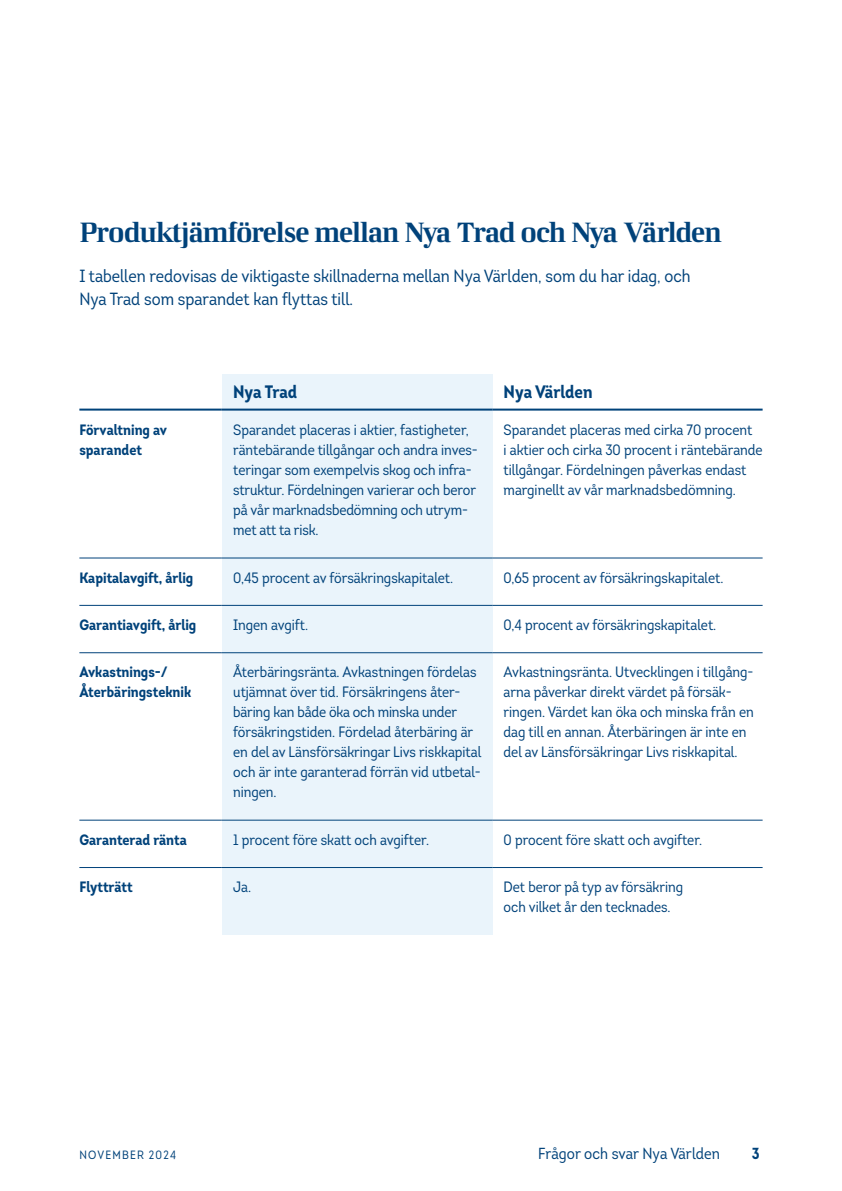
<style>
.page{position:relative;width:842px;height:1191px;background:#fff}
.page>*{position:absolute;margin:0;border:0;box-sizing:border-box;transform-origin:0 0}
._24__Rubrik_4{font:28px "LF Rubrik 2";letter-spacing:-.045em;color:#00427a}
._24__Faktaruta_rubrik{font:700 18px "Intro Cond";color:#00427a}
._24__Brödtext{font:17.6px/23px "Intro Cond";color:#00427a}
.t1{font:16px "Intro Cond";letter-spacing:.005em;color:#00427a}
.t2{font:700 16px "Intro Cond";color:#00427a}
._24__Tabell_text_7_5_pt{font:15px/20px "Intro Cond";color:#00427a}
._24__Tabell_text_fet_7_5_pt{font:700 15px/20px "Intro Cond";color:#00427a}
.t3{font:12px "Intro Cond";letter-spacing:.1em;color:#00427a}
</style>
<div class="page">
<div style="left:222px;top:374px;width:271px;height:561px;background:#eaf4fb"></div>
<hr style="left:79px;top:408px;width:143px;height:2px;background:#00427a">
<hr style="left:222px;top:408px;width:270px;height:2px;background:#00427a">
<hr style="left:492px;top:408px;width:271px;height:2px;background:#00427a">
<hr style="left:79px;top:557px;width:143px;height:1px;background:#00427a">
<hr style="left:222px;top:557px;width:270px;height:1px;background:#00427a">
<hr style="left:492px;top:557px;width:271px;height:1px;background:#00427a">
<hr style="left:79px;top:605px;width:143px;height:1px;background:#00427a">
<hr style="left:222px;top:605px;width:270px;height:1px;background:#00427a">
<hr style="left:492px;top:605px;width:271px;height:1px;background:#00427a">
<hr style="left:79px;top:652px;width:143px;height:1px;background:#00427a">
<hr style="left:79px;top:820px;width:143px;height:1px;background:#00427a">
<hr style="left:222px;top:652px;width:270px;height:1px;background:#00427a">
<hr style="left:222px;top:820px;width:270px;height:1px;background:#00427a">
<hr style="left:492px;top:652px;width:271px;height:1px;background:#00427a">
<hr style="left:492px;top:820px;width:271px;height:1px;background:#00427a">
<hr style="left:79px;top:867px;width:143px;height:1px;background:#00427a">
<hr style="left:222px;top:867px;width:270px;height:1px;background:#00427a">
<hr style="left:492px;top:867px;width:271px;height:1px;background:#00427a">
<h4 class="_24__Rubrik_4" style="left:79px;top:215px;width:644px">Produktjämförelse mellan Nya Trad och Nya Världen</h4>
<p class="_24__Brödtext" style="left:79px;top:264px;width:613px">I tabellen redovisas de viktigaste skillnaderna mellan Nya Världen, som du har idag, och<br>Nya Trad som sparandet kan flyttas till.</p>
<h5 class="_24__Faktaruta_rubrik" style="left:233px;top:380px;width:66px">Nya Trad</h5>
<h5 class="_24__Faktaruta_rubrik" style="left:504px;top:380px;width:90px">Nya Världen</h5>
<p class="_24__Tabell_text_fet_7_5_pt" style="left:79px;top:420px;width:89px">Förvaltning av sparandet</p>
<p class="_24__Tabell_text_7_5_pt" style="left:233px;top:420px;width:246px">Sparandet placeras i aktier, fastigheter, räntebärande tillgångar och andra inves&shy;teringar som exempelvis skog och infra&shy;struktur. Fördelningen varierar och beror på vår marknadsbedömning och utrym&shy;met att ta risk.</p>
<p class="_24__Tabell_text_7_5_pt" style="left:504px;top:420px;width:261px">Sparandet placeras med cirka 70 procent<br>i aktier och cirka 30 procent i räntebärande tillgångar. Fördelningen påverkas endast marginellt av vår marknadsbedömning.</p>
<p class="_24__Tabell_text_fet_7_5_pt" style="left:79px;top:567px;width:116px">Kapitalavgift, årlig</p>
<p class="_24__Tabell_text_7_5_pt" style="left:233px;top:567px;width:222px">0,45 procent av försäkringskapitalet.</p>
<p class="_24__Tabell_text_7_5_pt" style="left:504px;top:567px;width:221px">0,65 procent av försäkringskapitalet.</p>
<p class="_24__Tabell_text_fet_7_5_pt" style="left:79px;top:615px;width:118px">Garantiavgift, årlig</p>
<p class="_24__Tabell_text_7_5_pt" style="left:233px;top:615px;width:76px">Ingen avgift.</p>
<p class="_24__Tabell_text_7_5_pt" style="left:504px;top:615px;width:214px">0,4 procent av försäkringskapitalet.</p>
<p class="_24__Tabell_text_fet_7_5_pt" style="left:79px;top:662px;width:113px">Avkastnings-/<br>Återbäringsteknik</p>
<p class="_24__Tabell_text_7_5_pt" style="left:233px;top:662px;width:250px">Återbäringsränta. Avkastningen fördelas utjämnat över tid. Försäkringens åter&shy;bäring kan både öka och minska under försäkringstiden. Fördelad återbäring är en del av Länsförsäkringar Livs riskkapital och är inte garanterad förrän vid utbetal&shy;ningen.</p>
<p class="_24__Tabell_text_7_5_pt" style="left:504px;top:662px;width:252px">Avkastningsränta. Utvecklingen i tillgång&shy;arna påverkar direkt värdet på försäk&shy;ringen. Värdet kan öka och minska från en dag till en annan. Återbäringen är inte en del av Länsförsäkringar Livs riskkapital.</p>
<p class="_24__Tabell_text_fet_7_5_pt" style="left:79px;top:829px;width:109px">Garanterad ränta</p>
<p class="_24__Tabell_text_7_5_pt" style="left:233px;top:829px;width:197px">1 procent före skatt och avgifter.</p>
<p class="_24__Tabell_text_7_5_pt" style="left:504px;top:829px;width:200px">0 procent före skatt och avgifter.</p>
<p class="_24__Tabell_text_fet_7_5_pt" style="left:79px;top:877px;width:55px">Flytträtt</p>
<p class="_24__Tabell_text_7_5_pt" style="left:233px;top:877px;width:19px">Ja.</p>
<p class="_24__Tabell_text_7_5_pt" style="left:504px;top:877px;width:181px">Det beror på typ av försäkring och vilket år den tecknades.</p>
<p class="t3" style="left:79px;top:1147px;width:98px">NOVEMBER 2024</p>
<p class="t1" style="left:538px;top:1143px;width:183px">Frågor och svar Nya Världen</p>
<p class="t2" style="left:752px;top:1142px;width:9px">3</p>
</div>
